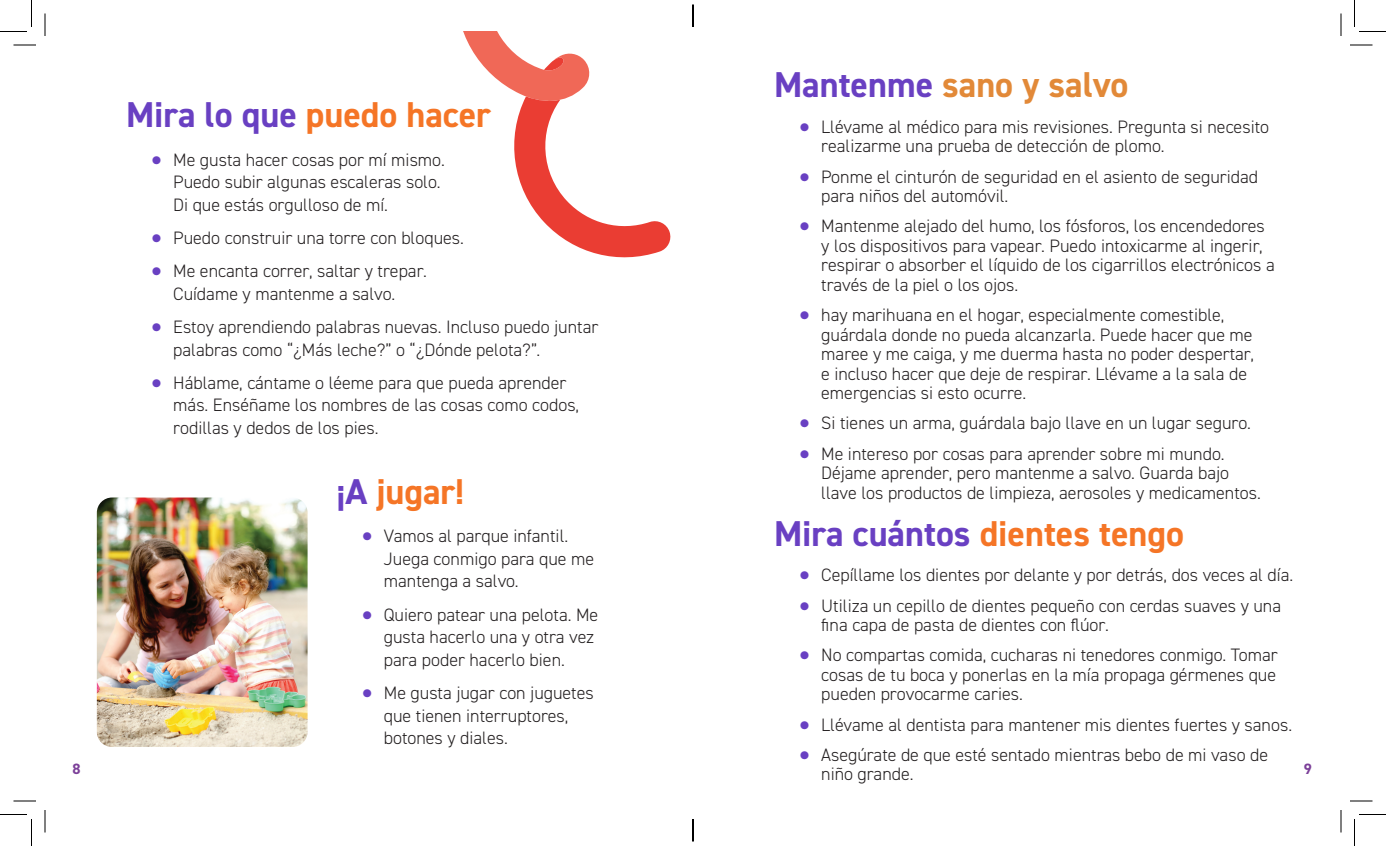
<style>
.page{position:relative;width:1386px;height:846px;background:#fff}
.page>*{position:absolute;margin:0;border:0;box-sizing:border-box;transform-origin:0 0}
.t1{font:700 36px "DIN2014";color:#f57526}
.t2{font:700 36px "DIN2014";color:#e28938}
.t3{font:300 18px/19.5px "DIN2014";color:#231f20}
.t4{font:700 15px "DIN2014";color:#7c4099}
.s1{color:#6940c2}
.s2{font-weight:700;font-size:34.5px;color:#6940c2}
</style>
<div class="page">
<svg style="left:463px;top:32px;width:208px;height:226px"></svg>
<img style="left:97px;top:498px;width:211px;height:249px">
<svg style="left:14px;top:45px;width:22px;height:1px"></svg>
<svg style="left:1350px;top:45px;width:22px;height:1px"></svg>
<svg style="left:14px;top:801px;width:22px;height:1px"></svg>
<svg style="left:1350px;top:801px;width:22px;height:1px"></svg>
<svg style="left:45px;top:14px;width:1px;height:22px"></svg>
<svg style="left:45px;top:810px;width:1px;height:22px"></svg>
<svg style="left:1341px;top:14px;width:1px;height:22px"></svg>
<svg style="left:1341px;top:810px;width:1px;height:22px"></svg>
<svg style="left:0;top:0;width:32px;height:32px"></svg>
<svg style="left:0;top:814px;width:32px;height:32px"></svg>
<svg style="left:1354px;top:0;width:32px;height:32px"></svg>
<svg style="left:1354px;top:814px;width:32px;height:32px"></svg>
<svg style="left:692px;top:4px;width:2px;height:23px"></svg>
<svg style="left:692px;top:819px;width:2px;height:23px"></svg>
<h1 class="t2" style="left:774px;top:61px;width:356px"><span class="s1">Mantenme</span> sano y salvo</h1>
<p class="t3" style="left:821px;top:117px;width:449px;text-indent:-22px"><span class="s2">•</span> Llévame al médico para mis revisiones. Pregunta si necesito realizarme una prueba de detección de plomo.</p>
<p class="t3" style="left:821px;top:167px;width:438px;text-indent:-22px"><span class="s2">•</span> Ponme el cinturón de seguridad en el asiento de seguridad para niños del automóvil.</p>
<p class="t3" style="left:821px;top:216px;width:455px;text-indent:-22px"><span class="s2">•</span> Mantenme alejado del humo, los fósforos, los encendedores y los dispositivos para vapear. Puedo intoxicarme al ingerir, respirar o absorber el líquido de los cigarrillos electrónicos a través de la piel o los ojos.</p>
<p class="t3" style="left:821px;top:305px;width:434px;text-indent:-22px"><span class="s2">•</span> hay marihuana en el hogar, especialmente comestible, guárdala donde no pueda alcanzarla. Puede hacer que me maree y me caiga, y me duerma hasta no poder despertar, e incluso hacer que deje de respirar. Llévame a la sala de emergencias si esto ocurre.</p>
<p class="t3" style="left:800px;top:414px;width:453px"><span class="s2">•</span> Si tienes un arma, guárdala bajo llave en un lugar seguro.</p>
<p class="t3" style="left:821px;top:444px;width:441px;text-indent:-22px"><span class="s2">•</span> Me intereso por cosas para aprender sobre mi mundo.<br>Déjame aprender, pero mantenme a salvo. Guarda bajo llave los productos de limpieza, aerosoles y medicamentos.</p>
<h1 class="t1" style="left:774px;top:509px;width:412px"><span class="s1">Mira cuántos</span> dientes tengo</h1>
<p class="t3" style="left:800px;top:565px;width:495px"><span class="s2">•</span> Cepíllame los dientes por delante y por detrás, dos veces al día.</p>
<p class="t3" style="left:821px;top:596px;width:461px;text-indent:-22px"><span class="s2">•</span> Utiliza un cepillo de dientes pequeño con cerdas suaves y una fina capa de pasta de dientes con flúor.</p>
<p class="t3" style="left:821px;top:645px;width:458px;text-align:justify;text-indent:-22px"><span class="s2">•</span> No compartas comida, cucharas ni tenedores conmigo. Tomar cosas de tu boca y ponerlas en la mía propaga gérmenes que pueden provocarme caries.</p>
<p class="t3" style="left:800px;top:715px;width:494px"><span class="s2">•</span> Llévame al dentista para mantener mis dientes fuertes y sanos.</p>
<p class="t3" style="left:821px;top:745px;width:448px;text-indent:-22px"><span class="s2">•</span> Asegúrate de que esté sentado mientras bebo de mi vaso de niño grande.</p>
<h1 class="t1" style="left:126px;top:91px;width:367px"><span class="s1">Mira lo que</span> puedo hacer</h1>
<p class="t3" style="left:173px;top:148px;width:273px;line-height:22.5px;text-indent:-22px"><span class="s2">•</span> Me gusta hacer cosas por mí mismo.<br>Puedo subir algunas escaleras solo.<br>Di que estás orgulloso de mí.</p>
<p class="t3" style="left:152px;top:228px;width:314px"><span class="s2">•</span> Puedo construir una torre con bloques.</p>
<p class="t3" style="left:152px;top:260px;width:277px;line-height:22.5px;text-align:center"><span class="s2">•</span> Me encanta correr, saltar y trepar.<br>Cuídame y mantenme a salvo.</p>
<p class="t3" style="left:173px;top:316px;width:427px;line-height:22.5px;text-indent:-22px"><span class="s2">•</span> Estoy aprendiendo palabras nuevas. Incluso puedo juntar palabras como “¿Más leche?” o “¿Dónde pelota?”.</p>
<p class="t3" style="left:173px;top:372px;width:407px;line-height:22.5px;text-indent:-22px"><span class="s2">•</span> Háblame, cántame o léeme para que pueda aprender más. Enséñame los nombres de las cosas como codos, rodillas y dedos de los pies.</p>
<h1 class="t1" style="left:337px;top:467px;width:129px"><span class="s1">¡A</span> jugar!</h1>
<p class="t3" style="left:384px;top:525px;width:212px;line-height:22.5px;text-indent:-22px"><span class="s2">•</span> Vamos al parque infantil.<br>Juega conmigo para que me mantenga a salvo.</p>
<p class="t3" style="left:384px;top:603px;width:216px;line-height:22.5px;text-indent:-22px"><span class="s2">•</span> Quiero patear una pelota. Me gusta hacerlo una y otra vez para poder hacerlo bien.</p>
<p class="t3" style="left:384px;top:682px;width:211px;line-height:22.5px;text-indent:-22px"><span class="s2">•</span> Me gusta jugar con juguetes que tienen interruptores, botones y diales.</p>
<p class="t4" style="left:72px;top:759px;width:10px">8</p>
<p class="t4" style="left:1304px;top:759px;width:10px">9</p>
</div>
